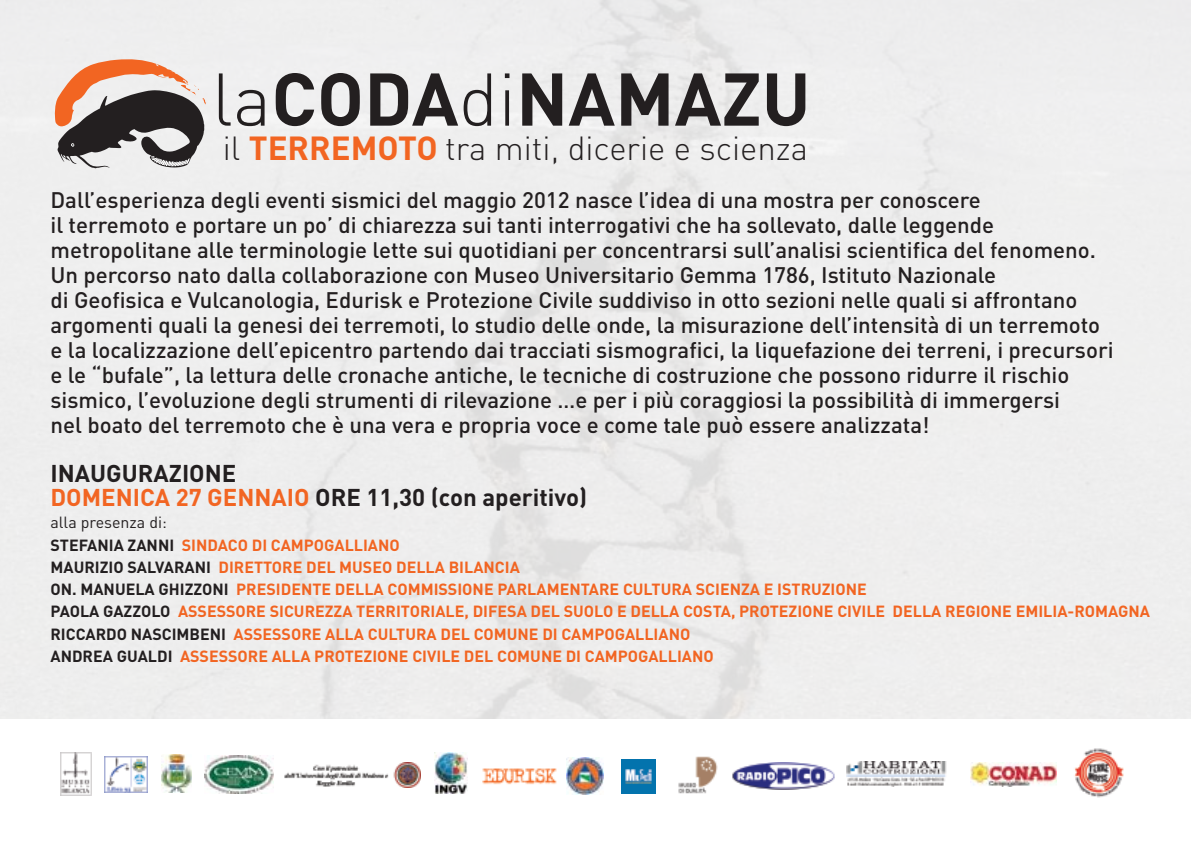
<style>
.page{position:relative;width:1191px;height:842px;background:#fff}
.page>*{position:absolute;margin:0;border:0;box-sizing:border-box;transform-origin:0 0}
.t1{font:700 73.4px "DIN";color:#231f20}
.t2{font:300 33px "DIN";color:#231f20}
.t3{font:700 24px/24px "DIN";color:#231f20}
.t4{font:500 22.2px/25px "DIN";color:#231f20}
.t5{font:700 16px/22.2px "DIN";color:#f26522}
.s1{font-weight:300}
.s2{font-weight:700;color:#f26522}
.s3{color:#f26522}
.s4{font-weight:400;color:#231f20}
.s5{color:#231f20}
</style>
<div class="page">
<div style="left:0;top:0;width:1191px;height:720px;background:#eee"></div>
<div style="left:0;top:719px;width:1191px;height:123px;background:#fff"></div>
<img style="left:60px;top:752px;width:32px;height:43px">
<img style="left:105px;top:756px;width:42px;height:36px">
<img style="left:205px;top:756px;width:68px;height:38px">
<img style="left:284px;top:762px;width:137px;height:26px">
<img style="left:434px;top:752px;width:33px;height:42px">
<img style="left:567px;top:758px;width:36px;height:36px">
<img style="left:621px;top:759px;width:34px;height:35px">
<img style="left:678px;top:756px;width:40px;height:38px">
<img style="left:732px;top:762px;width:103px;height:27px">
<img style="left:846px;top:761px;width:101px;height:26px">
<img style="left:970px;top:762px;width:86px;height:24px">
<img style="left:1074px;top:748px;width:50px;height:50px">
<img style="left:161px;top:754px;width:30px;height:38px">
<img style="left:483px;top:768px;width:73px;height:17px">
<svg style="left:54px;top:59px;width:152px;height:109px"></svg>
<h1 class="t1" style="left:212px;top:51px;width:600px"><span class="s1">la</span>CODA<span class="s1">di</span>NAMAZU</h1>
<h2 class="t2" style="left:223px;top:128px;width:587px">il <span class="s2">TERREMOTO</span> tra miti, dicerie e scienza</h2>
<p class="t4" style="left:50px;top:186px;width:1064px">Dall’esperienza degli eventi sismici del maggio 2012 nasce l’idea di una mostra per conoscere<br>il terremoto e portare un po’ di chiarezza sui tanti interrogativi che ha sollevato, dalle leggende metropolitane alle terminologie lette sui quotidiani per concentrarsi sull’analisi scientifica del fenomeno.<br>Un percorso nato dalla collaborazione con Museo Universitario Gemma 1786, Istituto Nazionale<br>di Geofisica e Vulcanologia, Edurisk e Protezione Civile suddiviso in otto sezioni nelle quali si affrontano argomenti quali la genesi dei terremoti, lo studio delle onde, la misurazione dell’intensità di un terremoto e la localizzazione dell’epicentro partendo dai tracciati sismografici, la liquefazione dei terreni, i precursori e le “bufale”, la lettura delle cronache antiche, le tecniche di costruzione che possono ridurre il rischio sismico, l’evoluzione degli strumenti di rilevazione …e per i più coraggiosi la possibilità di immergersi<br>nel boato del terremoto che è una vera e propria voce e come tale può essere analizzata!</p>
<p class="t3" style="left:50px;top:460px;width:538px">INAUGURAZIONE<br><span class="s3">DOMENICA 27 GENNAIO</span> ORE 11,30 (con aperitivo)</p>
<p class="t5" style="left:50px;top:511px;width:1101px"><span class="s4">alla presenza di:<br></span><span class="s5">STEFANIA ZANNI</span> SINDACO DI CAMPOGALLIANO<br><span class="s5">MAURIZIO SALVARANI</span> DIRETTORE DEL MUSEO DELLA BILANCIA<br><span class="s5">ON. MANUELA GHIZZONI</span> PRESIDENTE DELLA COMMISSIONE PARLAMENTARE CULTURA SCIENZA E ISTRUZIONE<br><span class="s5">PAOLA GAZZOLO</span> ASSESSORE SICUREZZA TERRITORIALE, DIFESA DEL SUOLO E DELLA COSTA, PROTEZIONE CIVILE DELLA REGIONE EMILIA-ROMAGNA <span class="s5">RICCARDO NASCIMBENI</span> ASSESSORE ALLA CULTURA DEL COMUNE DI CAMPOGALLIANO<br><span class="s5">ANDREA GUALDI</span> ASSESSORE ALLA PROTEZIONE CIVILE DEL COMUNE DI CAMPOGALLIANO</p>
</div>
